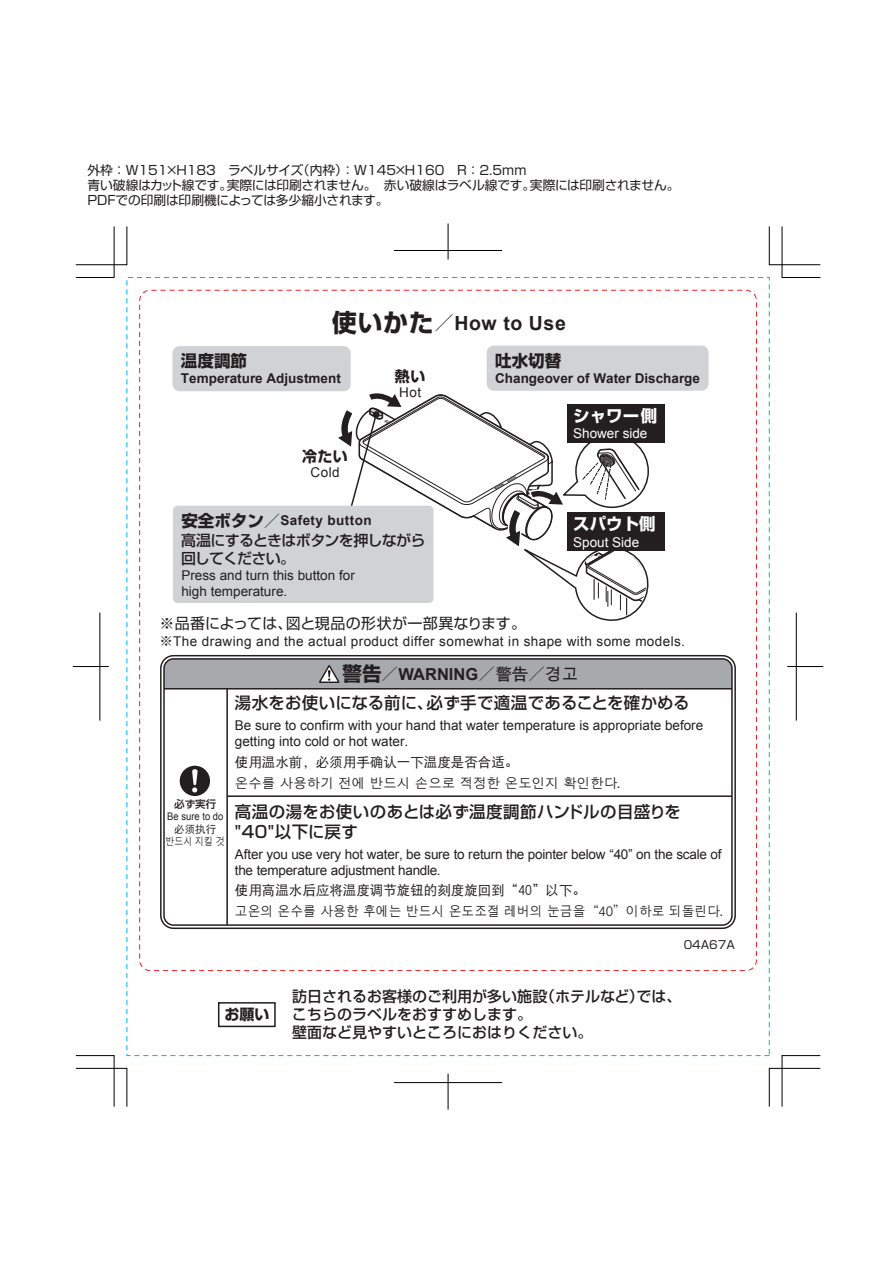
<style>
.page{position:relative;width:893px;height:1263px;background:#fff}
.page>*{position:absolute;margin:0;border:0;box-sizing:border-box;transform-origin:0 0}
.t1{font:700 19.5px "Arial";letter-spacing:.03em;color:#231f20}
.t2{font:500 16.5px/19.8px "Shin Go Pro";letter-spacing:.02em;color:#231f20}
.t3{font:700 16.5px "Arial";color:#231f20}
.t4{font:700 16.5px "Shin Go Pro";color:#fff}
.t5{font:700 16.5px "Shin Go Pro";color:#231f20}
.t6{font:500 15px/18px "Shin Go Pro";color:#231f20}
.t7{font:15px "Shin Go Pro";letter-spacing:.015em;color:#231f20}
.t8{font:500 15px/18px "Shin Go Pro";letter-spacing:-.045em;color:#231f20}
.t9{font:700 15px "Shin Go Pro";letter-spacing:.02em;color:#231f20}
.t10{font:13.5px/16.2px "Arial";color:#231f20}
.t11{font:13.5px "Arial";letter-spacing:.03em;color:#231f20}
.t12{font:13.5px "DF Hei GB W5";color:#231f20}
.t13{font:700 13.5px "Arial";color:#231f20}
.t14{font:13.5px "DF Gothic KR2 W5";color:#231f20;scale:.95 1}
.t15{font:13.5px "DF Gothic KR2 W5";color:#231f20}
.t16{font:13.5px "Arial";color:#fff}
.t17{font:700 13.5px "Arial";letter-spacing:.03em;color:#231f20}
.t18{font:12.75px/15.3px "Shin Go Pro";letter-spacing:-.01em;color:#231f20}
.t19{font:11.25px "Shin Go Pro";color:#231f20}
.t20{font:10.5px "Arial";color:#231f20;scale:.9 1}
.t21{font:10.5px "DF Gothic KR2 W5";color:#231f20;scale:.85 1}
.t22{font:500 10.5px "Shin Go Pro";color:#231f20}
.t23{font:10.5px "DF Hei GB W5";color:#231f20}
.s1{font-family:"Shin Go Pro";font-size:24.75px}
.s2{font-family:"Shin Go Pro"}
.s3{font-family:"Shin Go Pro";font-size:16.5px}
.s4{font-family:"Shin Go Pro";font-size:19.5px}
.s5{font-family:"DF Hei GB W7";font-weight:400}
.s6{font-family:"DF Gothic KR2 W7";font-weight:400}
</style>
<div class="page">
<div style="left:160px;top:655px;width:575px;height:274px;border:2px solid #231f20;border-radius:13px"></div>
<div style="left:163px;top:658px;width:569px;height:268px;border:2px solid #231f20;border-radius:10px"></div>
<hr style="left:164px;top:688px;width:568px;height:2px;background:#231f20">
<hr style="left:226px;top:689px;width:2px;height:236px;background:#231f20">
<hr style="left:227px;top:795px;width:505px;height:2px;background:#231f20">
<svg style="left:333px;top:390px;width:321px;height:231px"></svg>
<div style="left:218px;top:1002px;width:58px;height:25px;border:2px solid #231f20"></div>
<div style="left:567px;top:404px;width:98px;height:39px;background:#231f20"></div>
<div style="left:567px;top:513px;width:98px;height:38px;background:#231f20"></div>
<div style="left:180px;top:766px;width:30px;height:30px;background:#231f20;border-radius:50%"></div>
<svg style="left:192px;top:769px;width:6px;height:24px"></svg>
<div style="left:164px;top:659px;width:568px;height:29px;background:#a8a9ad"></div>
<div style="left:172px;top:346px;width:179px;height:45px;background:#d1d2d4;border-radius:7px"></div>
<div style="left:486px;top:346px;width:222px;height:45px;background:#d1d2d4;border-radius:7px"></div>
<svg style="left:75px;top:1055px;width:52px;height:52px"></svg>
<svg style="left:75px;top:226px;width:52px;height:52px"></svg>
<svg style="left:768px;top:226px;width:52px;height:52px"></svg>
<svg style="left:768px;top:1055px;width:52px;height:52px"></svg>
<hr style="left:73px;top:666px;width:36px;height:1px;background:#000">
<hr style="left:100px;top:613px;width:1px;height:108px;background:#000">
<hr style="left:787px;top:666px;width:36px;height:1px;background:#000">
<hr style="left:796px;top:613px;width:1px;height:108px;background:#000">
<hr style="left:394px;top:250px;width:108px;height:1px;background:#000">
<hr style="left:448px;top:223px;width:1px;height:36px;background:#000">
<hr style="left:394px;top:1082px;width:108px;height:1px;background:#000">
<hr style="left:448px;top:1074px;width:1px;height:36px;background:#000">
<div style="left:173px;top:506px;width:260px;height:97px;background:#d1d2d4;border-radius:4px"></div>
<p class="t18" style="left:87px;top:161px;width:593px">外枠：W151×H183　ラベルサイズ（内枠）：W145×H160　R：2.5mm<br>青い破線はカット線です。実際には印刷されません。　赤い破線はラベル線です。実際には印刷されません。<br>PDFでの印刷は印刷機によっては多少縮小されます。</p>
<h1 class="t1" style="left:332px;top:310px;width:235px"><span class="s1">使いかた</span><span class="s2">／</span>How to Use</h1>
<p class="t5" style="left:181px;top:348px;width:67px">温度調節</p>
<p class="t13" style="left:181px;top:370px;width:161px">Temperature Adjustment</p>
<p class="t9" style="left:302px;top:445px;width:47px">冷たい</p>
<p class="t10" style="left:310px;top:464px;width:30px">Cold</p>
<p class="t9" style="left:395px;top:365px;width:32px">熱い</p>
<p class="t10" style="left:399px;top:384px;width:23px">Hot</p>
<p class="t17" style="left:181px;top:512px;width:192px"><span class="s3">安全ボタン／</span>Safety button</p>
<p class="t8" style="left:181px;top:530px;width:246px">高温にするときはボタンを押しながら回してください。</p>
<p class="t10" style="left:181px;top:568px;width:175px">Press and turn this button for high temperature.</p>
<p class="t5" style="left:495px;top:347px;width:67px">吐水切替</p>
<p class="t13" style="left:495px;top:369px;width:206px">Changeover of Water Discharge</p>
<p class="t4" style="left:573px;top:402px;width:86px">シャワー側</p>
<p class="t16" style="left:573px;top:425px;width:76px">Shower side</p>
<p class="t4" style="left:573px;top:511px;width:84px">スパウト側</p>
<p class="t16" style="left:573px;top:533px;width:68px">Spout Side</p>
<p class="t7" style="left:159px;top:611px;width:368px">※品番によっては、図と現品の形状が一部異なります。</p>
<p class="t11" style="left:159px;top:632px;width:527px"><span class="s2">※</span>The drawing and the actual product differ somewhat in shape with some models.</p>
<p class="t3" style="left:342px;top:663px;width:237px"><span class="s4">警告</span><span class="s2">／</span>WARNING<span class="s2">／</span><span class="s5">警告</span><span class="s2">／</span><span class="s6">경고</span></p>
<p class="t22" style="left:174px;top:795px;width:43px">必ず実行</p>
<p class="t20" style="left:167px;top:810px;width:64px">Be sure to do</p>
<p class="t23" style="left:174px;top:823px;width:43px">必须执行</p>
<p class="t21" style="left:165px;top:836px;width:71px">반드시 지킬 것</p>
<p class="t2" style="left:235px;top:691px;width:456px">湯水をお使いになる前に、必ず手で適温であることを確かめる</p>
<p class="t10" style="left:235px;top:717px;width:470px">Be sure to confirm with your hand that water temperature is appropriate before getting into cold or hot water.</p>
<p class="t12" style="left:235px;top:755px;width:285px">使用温水前，必须用手确认一下温度是否合适。</p>
<p class="t15" style="left:235px;top:776px;width:386px">온수를 사용하기 전에 반드시 손으로 적정한 온도인지 확인한다.</p>
<p class="t2" style="left:235px;top:800px;width:447px">高温の湯をお使いのあとは必ず温度調節ハンドルの目盛りを"40"以下に戻す</p>
<p class="t10" style="left:235px;top:846px;width:488px">After you use very hot water, be sure to return the pointer below “40” on the scale of the temperature adjustment handle.</p>
<p class="t12" style="left:235px;top:883px;width:352px">使用高温水后应将温度调节旋钮的刻度旋回到“40”以下。</p>
<p class="t14" style="left:235px;top:904px;width:515px">고온의 온수를 사용한 후에는 반드시 온도조절 레버의 눈금을“40”이하로 되돌린다.</p>
<p class="t19" style="left:683px;top:935px;width:53px">04A67A</p>
<p class="t9" style="left:224px;top:1003px;width:46px">お願い</p>
<p class="t6" style="left:292px;top:985px;width:391px">訪日されるお客様のご利用が多い施設（ホテルなど）では、こちらのラベルをおすすめします。<br>壁面など見やすいところにおはりください。</p>
</div>
